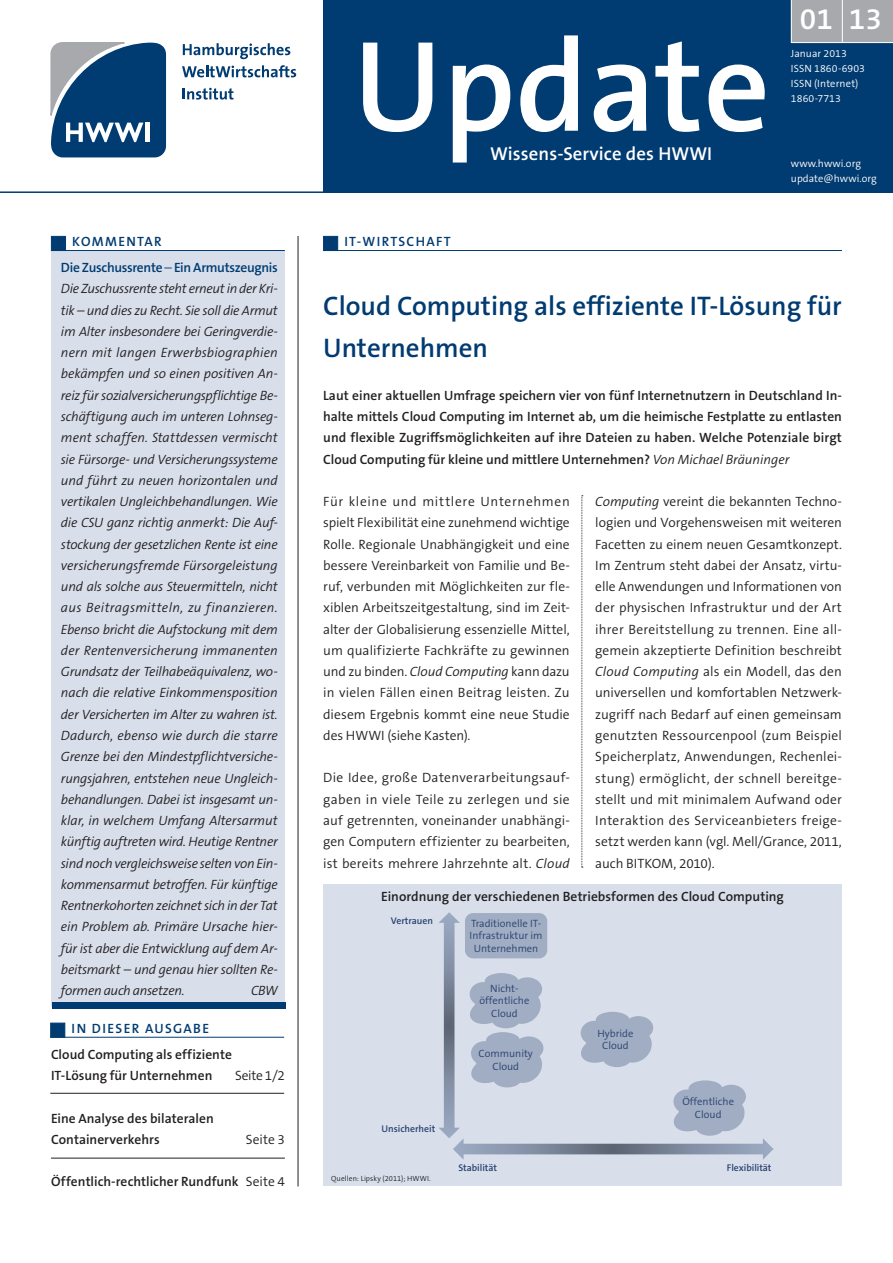
<style>
.page{position:relative;width:893px;height:1263px;background:#fff}
.page>*{position:absolute;margin:0;border:0;box-sizing:border-box;transform-origin:0 0}
.t1{font:600 130.5px "The Sans B6";color:#fff}
.t2{font:600 30px "The Sans B6";color:#fff}
.t3{font:600 27px/42px "The Sans B6";color:#003b71}
.t4{font:600 18.75px "The Sans B6";letter-spacing:.005em;color:#fff}
.t5{font:300 13.5px/21.3px "The Sans B4";color:#231f20;text-align:justify}
.t6{font:italic 300 13.5px/21.3px "The Sans B4";letter-spacing:-.02em;color:#231f20;text-align:justify}
.t7{font:600 13.5px/21.3px "The Sans B6";color:#231f20}
.t8{font:600 13.5px "The Sans B6";letter-spacing:.1em;color:#003b71}
.t9{font:600 13.5px "The Sans B6";letter-spacing:-.025em;color:#003b71}
.t10{font:300 10.5px/12.6px "The Sans B4";color:#294171;text-align:center}
.t11{font:300 10.5px/15px "The Sans B4";letter-spacing:.005em;color:#fff}
.t12{font:600 9.75px "The Sans B6";letter-spacing:-.005em;color:#294171}
.t13{font:300 7.5px "The Sans B4";letter-spacing:.01em;color:#231f20}
.s1{font-family:"The Sans B4";font-weight:300}
.s2{font-style:normal}
.s3{font-family:"The Sans B4";font-weight:300;font-style:italic}
.s4{font-style:italic}
</style>
<div class="page">
<div style="left:323px;top:884px;width:519px;height:302px;background:#d8dfeb"></div>
<div style="left:323px;top:0;width:570px;height:191px;background:#003b71"></div>
<svg style="left:183px;top:88px;width:50px;height:12px"></svg>
<svg style="left:182px;top:65px;width:114px;height:12px"></svg>
<svg style="left:183px;top:43px;width:107px;height:16px"></svg>
<svg style="left:50px;top:42px;width:116px;height:115px;background:#346089"></svg>
<hr style="left:0;top:191px;width:893px;height:2px;background:#003b71">
<div style="left:791px;top:0;width:102px;height:43px;background:#a8a9ad"></div>
<hr style="left:842px;top:0;width:1px;height:43px;background:#fff">
<div style="left:51px;top:251px;width:234px;height:755px;background:#d8dfeb"></div>
<hr style="left:298px;top:236px;width:1px;height:950px;background:#231f20">
<hr style="left:51px;top:250px;width:234px;height:1px;background:#003b71">
<div style="left:51px;top:236px;width:15px;height:15px;background:#003b71"></div>
<div style="left:323px;top:236px;width:15px;height:15px;background:#003b71;border:1px solid #003b71"></div>
<hr style="left:323px;top:250px;width:519px;height:1px;background:#003b71">
<hr style="left:50px;top:1037px;width:234px;height:1px;background:#003b71">
<div style="left:50px;top:1023px;width:15px;height:14px;background:#003b71;border:1px solid #003b71"></div>
<div style="left:52px;top:1002px;width:234px;height:6px;background:#003b71"></div>
<hr style="left:51px;top:1158px;width:234px;height:1px;background:#231f20">
<hr style="left:50px;top:1093px;width:234px;height:1px;background:#231f20">
<svg style="left:581px;top:495px;width:2px;height:373px"></svg>
<svg style="left:439px;top:912px;width:334px;height:248px"></svg>
<div style="left:697px;top:1120px;width:26px;height:15px;background:#a0adc2;border-radius:50%"></div>
<div style="left:696px;top:1119px;width:28px;height:17px;border:2px solid #a0adc2;border-radius:50%"></div>
<div style="left:696px;top:1090px;width:25px;height:34px;background:#a0adc2"></div>
<div style="left:696px;top:1089px;width:26px;height:36px;border:2px solid #a0adc2"></div>
<div style="left:680px;top:1093px;width:57px;height:30px;background:#a0adc2"></div>
<div style="left:679px;top:1093px;width:59px;height:31px;border:2px solid #a0adc2"></div>
<h1 class="t1" style="left:353px;top:17px;width:419px">Update</h1>
<h3 class="t4" style="left:490px;top:143px;width:224px">Wissens-Service des HWWI</h3>
<p class="t8" style="left:72px;top:234px;width:91px">KOMMENTAR</p>
<p class="t8" style="left:344px;top:234px;width:108px">IT-WIRTSCHAFT</p>
<h2 class="t2" style="left:800px;top:2px;width:34px">01</h2>
<p class="t11" style="left:791px;top:46px;width:76px">Januar 2013<br>ISSN 1860-6903<br>ISSN (Internet)<br>1860-7713</p>
<h2 class="t2" style="left:849px;top:2px;width:34px">13</h2>
<p class="t11" style="left:791px;top:156px;width:87px">www.hwwi.org update@hwwi.org</p>
<p class="t9" style="left:61px;top:260px;width:218px">Die Zuschussrente <span class="s1">–</span> Ein Armutszeugnis</p>
<p class="t6" style="left:61px;top:279px;width:218px">Die Zuschussrente steht erneut in der Kri&shy;tik – und dies zu Recht. Sie soll die Armut im Alter insbesondere bei Geringverdie&shy;nern mit langen Erwerbsbiographien bekämpfen und so einen positiven An&shy;reiz für sozialversicherungspflichtige Be&shy;schäftigung auch im unteren Lohnseg&shy;ment schaffen. Stattdessen vermischt sie Fürsorge- und Versicherungssysteme und führt zu neuen horizontalen und vertikalen Ungleichbehandlungen. Wie die CSU ganz richtig anmerkt: Die Auf&shy;stockung der gesetzlichen Rente ist eine versicherungsfremde Fürsorgeleistung und als solche aus Steuermitteln, nicht aus Beitragsmitteln, zu finanzieren.<br>Ebenso bricht die Aufstockung mit dem der Rentenversicherung immanenten Grundsatz der Teilhabeäquivalenz, wo&shy;nach die relative Einkommensposition der Versicherten im Alter zu wahren ist.<br>Dadurch, ebenso wie durch die starre Grenze bei den Mindestpflichtversiche&shy;rungsjahren, entstehen neue Ungleich&shy;behandlungen. Dabei ist insgesamt un&shy;klar, in welchem Umfang Altersarmut künftig auftreten wird. Heutige Rentner sind noch vergleichsweise selten von Ein&shy;kommensarmut betroffen. Für künftige Rentnerkohorten zeichnet sich in der Tat ein Problem ab. Primäre Ursache hier&shy;für ist aber die Entwicklung auf dem Ar&shy;beitsmarkt <span class="s2">–</span> und genau hier sollten Re&shy;formen auch ansetzen.</p>
<p class="t6" style="left:251px;top:980px;width:28px">CBW</p>
<p class="t8" style="left:72px;top:1021px;width:139px">IN DIESER AUSGABE</p>
<p class="t7" style="left:51px;top:1044px;width:182px">Cloud Computing als effiziente<br>IT-Lösung für Unternehmen</p>
<p class="t5" style="left:235px;top:1065px;width:51px">Seite 1/2</p>
<p class="t7" style="left:51px;top:1108px;width:164px">Eine Analyse des bilateralen<br>Containerverkehrs</p>
<p class="t5" style="left:246px;top:1129px;width:40px">Seite 3</p>
<p class="t7" style="left:51px;top:1172px;width:235px">Öffentlich-rechtlicher Rundfunk <span class="s1">Seite 4</span></p>
<h3 class="t3" style="left:323px;top:286px;width:520px">Cloud Computing als effiziente IT-Lösung für<br>Unternehmen</h3>
<p class="t7" style="left:323px;top:385px;width:520px;text-align:justify">Laut einer aktuellen Umfrage speichern vier von fünf Internetnutzern in Deutschland In&shy;halte mittels Cloud Computing im Internet ab, um die heimische Festplatte zu entlasten und flexible Zugriffsmöglichkeiten auf ihre Dateien zu haben. Welche Potenziale birgt Cloud Computing für kleine und mittlere Unternehmen? <span class="s3">Von Michael Bräuninger</span></p>
<p class="t5" style="left:323px;top:491px;width:248px">Für kleine und mittlere Unternehmen spielt Flexibilität eine zunehmend wichtige Rolle. Regionale Unabhängigkeit und eine bessere Vereinbarkeit von Familie und Be&shy;ruf, verbunden mit Möglichkeiten zur fle&shy;xiblen Arbeitszeitgestaltung, sind im Zeit&shy;alter der Globalisierung essenzielle Mittel, um qualifizierte Fachkräfte zu gewinnen und zu binden. <span class="s4">Cloud Computing</span> kann dazu in vielen Fällen einen Beitrag leisten. Zu diesem Ergebnis kommt eine neue Studie des HWWI (siehe Kasten).</p>
<p class="t5" style="left:323px;top:768px;width:248px">Die Idee, große Datenverarbeitungsauf&shy;gaben in viele Teile zu zerlegen und sie auf getrennten, voneinander unabhängi&shy;gen Computern effizienter zu bearbeiten, ist bereits mehrere Jahrzehnte alt. <span class="s4">Cloud</span></p>
<p class="t5" style="left:595px;top:491px;width:248px"><span class="s4">Computing</span> vereint die bekannten Techno&shy;logien und Vorgehensweisen mit weiteren Facetten zu einem neuen Gesamtkonzept.<br>Im Zentrum steht dabei der Ansatz, virtu&shy;elle Anwendungen und Informationen von der physischen Infrastruktur und der Art ihrer Bereitstellung zu trennen. Eine all&shy;gemein akzeptierte Definition beschreibt <span class="s4">Cloud Computing</span> als ein Modell, das den universellen und komfortablen Netzwerk&shy;zugriff nach Bedarf auf einen gemeinsam genutzten Ressourcenpool (zum Beispiel Speicherplatz, Anwendungen, Rechenlei&shy;stung) ermöglicht, der schnell bereitge&shy;stellt und mit minimalem Aufwand oder Interaktion des Serviceanbieters freige&shy;setzt werden kann (vgl. Mell/Grance, 2011, auch BITKOM, 2010).</p>
<p class="t7" style="left:381px;top:886px;width:404px">Einordnung der verschiedenen Betriebsformen des Cloud Computing</p>
<p class="t12" style="left:391px;top:915px;width:44px">Vertrauen</p>
<p class="t10" style="left:470px;top:917px;width:74px">Traditionelle IT-<br>Infrastruktur im<br>Unternehmen</p>
<p class="t10" style="left:479px;top:982px;width:51px">Nicht&shy;öffentliche<br>Cloud</p>
<p class="t10" style="left:479px;top:1047px;width:56px">Community<br>Cloud</p>
<p class="t10" style="left:598px;top:1027px;width:37px">Hybride<br>Cloud</p>
<p class="t12" style="left:381px;top:1124px;width:55px">Unsicherheit</p>
<p class="t13" style="left:331px;top:1175px;width:101px">Quellen: Lipsky (2011); HWWI.</p>
<p class="t10" style="left:682px;top:1096px;width:53px">Öffentliche<br>Cloud</p>
<p class="t12" style="left:458px;top:1163px;width:40px">Stabilität</p>
<p class="t12" style="left:727px;top:1163px;width:46px">Flexibilität</p>
</div>
